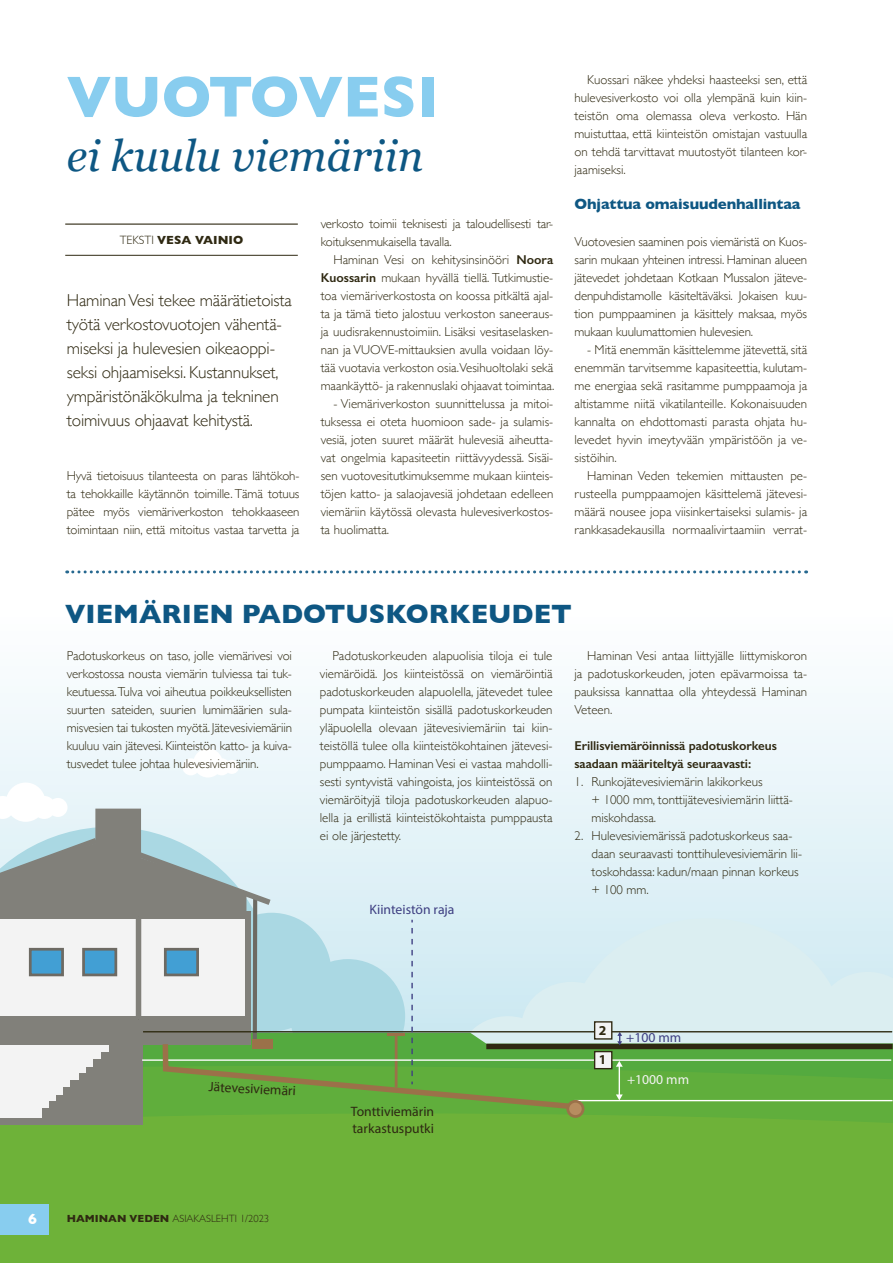
<style>
.page{position:relative;width:896px;height:1263px;background:#fff}
.page>*{position:absolute;margin:0;border:0;box-sizing:border-box;transform-origin:0 0}
.t1{font:700 58.5px "Gill Sans";color:#88cdef}
.t2{font:italic 43.5px "Georgia";color:#0e5783}
.t3{font:700 27px "Gill Sans";color:#0e5783}
.t4{font:300 17.25px/24px "Gill Sans";letter-spacing:-.01em;color:#2f2912}
.t5{font:700 15px "Gill Sans";letter-spacing:-.01em;color:#0e5783}
.t6{font:700 15px "Gill Sans";color:#fff}
.t7{font:13.65px/16.4px "Myriad Pro";color:#2f2912}
.t8{font:13.65px "Myriad Pro";color:#3e3f82}
.t9{font:13.65px "Myriad Pro";color:#f3f3f3}
.t10{font:700 13.65px/29.7px "Myriad Pro";color:#2f2912}
.t11{font:300 12.9px/18px "Gill Sans";color:#2f2912;text-align:justify}
.t12{font:600 12.9px/18px "Gill Sans";letter-spacing:-.01em;color:#2f2912}
.t13{font:700 12px "Gill Sans";color:#2f2912}
.t14{font:300 10.5px "Gill Sans";color:#2f2912}
.s1{font-weight:300}
.s2{font-weight:600}
.s3{font-weight:700}
</style>
<div class="page">
<svg style="left:0;top:693px;width:892px;height:235px"></svg>
<div style="left:0;top:827px;width:405px;height:101px;background:#dff1f7"></div>
<div style="left:459px;top:918px;width:433px;height:113px;background:#dbeef1"></div>
<svg style="left:182px;top:748px;width:57px;height:29px"></svg>
<svg style="left:0;top:782px;width:67px;height:40px"></svg>
<svg style="left:142px;top:1032px;width:750px;height:34px;background:#8ac286"></svg>
<svg style="left:142px;top:1066px;width:750px;height:47px;background:#5fad3e"></svg>
<div style="left:0;top:1113px;width:892px;height:150px;background:#6eb239"></div>
<svg style="left:0;top:1117px;width:42px;height:7px"></svg>
<div style="left:0;top:1036px;width:137px;height:81px;background:#f3f3f3"></div>
<div style="left:110px;top:1043px;width:27px;height:81px;background:#81807a"></div>
<div style="left:123px;top:1035px;width:19px;height:89px;background:#81807a"></div>
<div style="left:101px;top:1051px;width:20px;height:73px;background:#81807a"></div>
<div style="left:93px;top:1059px;width:19px;height:65px;background:#81807a"></div>
<div style="left:86px;top:1066px;width:19px;height:58px;background:#81807a"></div>
<div style="left:79px;top:1073px;width:19px;height:51px;background:#81807a"></div>
<div style="left:71px;top:1080px;width:19px;height:44px;background:#81807a"></div>
<div style="left:64px;top:1087px;width:19px;height:37px;background:#81807a"></div>
<div style="left:56px;top:1095px;width:19px;height:29px;background:#81807a"></div>
<div style="left:49px;top:1101px;width:20px;height:23px;background:#81807a"></div>
<div style="left:42px;top:1108px;width:19px;height:16px;background:#81807a"></div>
<hr style="left:253px;top:895px;width:4px;height:147px;background:#6d6a63">
<div style="left:0;top:911px;width:251px;height:133px;background:#81807a"></div>
<div style="left:0;top:919px;width:245px;height:97px;background:#f3f3f3"></div>
<svg style="left:0;top:832px;width:276px;height:79px;background:#a4b1b1"></svg>
<div style="left:30px;top:949px;width:33px;height:26px;background:#429fd4"></div>
<div style="left:29px;top:948px;width:35px;height:28px;border:3px solid #6d6a63"></div>
<div style="left:84px;top:949px;width:32px;height:26px;background:#429fd4"></div>
<div style="left:82px;top:948px;width:35px;height:28px;border:3px solid #6d6a63"></div>
<div style="left:136px;top:916px;width:5px;height:103px;background:#81807a"></div>
<div style="left:96px;top:809px;width:44px;height:102px;background:#81807a"></div>
<div style="left:95px;top:808px;width:46px;height:104px;border:1px solid #81807a"></div>
<div style="left:486px;top:1043px;width:406px;height:6px;background:#2f2912"></div>
<svg style="left:617px;top:1032px;width:5px;height:13px"></svg>
<hr style="left:142px;top:1059px;width:749px;height:1px;background:#fff">
<hr style="left:143px;top:1031px;width:749px;height:1px;background:#2f2912">
<hr style="left:574px;top:1100px;width:318px;height:1px;background:#fff">
<hr style="left:618px;top:1065px;width:2px;height:30px;background:#fff">
<svg style="left:616px;top:1094px;width:6px;height:6px"></svg>
<svg style="left:616px;top:1061px;width:6px;height:5px"></svg>
<div style="left:594px;top:1022px;width:17px;height:17px;background:#f3f3f3"></div>
<div style="left:594px;top:1021px;width:18px;height:18px;border:1px solid #2f2912"></div>
<div style="left:594px;top:1051px;width:17px;height:17px;background:#f3f3f3"></div>
<div style="left:594px;top:1051px;width:18px;height:18px;border:1px solid #2f2912"></div>
<svg style="left:160px;top:928px;width:414px;height:184px;background:#9bc5a0"></svg>
<div style="left:567px;top:1101px;width:16px;height:15px;background:#b78d60;border-radius:50%"></div>
<div style="left:566px;top:1100px;width:18px;height:18px;border:3px solid #9b7149;border-radius:50%"></div>
<div style="left:0;top:1204px;width:49px;height:30px;background:#88cdef"></div>
<svg style="left:67px;top:570px;width:739px;height:3px"></svg>
<hr style="left:65px;top:223px;width:233px;height:2px;background:#2f2912">
<hr style="left:65px;top:255px;width:233px;height:1px;background:#2f2912">
<h1 class="t1" style="left:67px;top:50px;width:373px">VUOTOVESI</h1>
<h2 class="t2" style="left:67px;top:131px;width:358px">ei kuulu viemäriin</h2>
<p class="t13" style="left:120px;top:230px;width:125px"><span class="s1">TEKSTI</span> VESA VAINIO</p>
<h3 class="t4" style="left:67px;top:288px;width:227px">Haminan Vesi tekee määrätietoista työtä verkostovuotojen vähentä&shy;miseksi ja hulevesien oikeaoppi&shy;seksi ohjaamiseksi. Kustannukset, ympäristönäkökulma ja tekninen toimivuus ohjaavat kehitystä.</h3>
<p class="t11" style="left:67px;top:466px;width:234px">Hyvä tietoisuus tilanteesta on paras lähtökoh&shy;ta tehokkaille käytännön toimille. Tämä totuus pätee myös viemäriverkoston tehokkaaseen toimintaan niin, että mitoitus vastaa tarvetta ja</p>
<p class="t11" style="left:320px;top:214px;width:234px">verkosto toimii teknisesti ja taloudellisesti tar&shy;koituksenmukaisella tavalla.</p>
<p class="t11" style="left:320px;top:250px;width:235px;text-indent:13px">Haminan Vesi on kehitysinsinööri <span class="s2">Noora Kuossarin</span> mukaan hyvällä tiellä. Tutkimustie&shy;toa viemäriverkostosta on koossa pitkältä ajal&shy;ta ja tämä tieto jalostuu verkoston saneeraus&shy;ja uudisrakennustoimiin. Lisäksi vesitaselasken&shy;nan ja VUOVE-mittauksien avulla voidaan löy&shy;tää vuotavia verkoston osia.Vesihuoltolaki sekä maankäyttö- ja rakennuslaki ohjaavat toimintaa.</p>
<p class="t11" style="left:320px;top:394px;width:234px;text-indent:13px">- Viemäriverkoston suunnittelussa ja mitoi&shy;tuksessa ei oteta huomioon sade- ja sulamis&shy;vesiä, joten suuret määrät hulevesiä aiheutta&shy;vat ongelmia kapasiteetin riittävyydessä. Sisäi&shy;sen vuotovesitutkimuksemme mukaan kiinteis&shy;töjen katto- ja salaojavesiä johdetaan edelleen viemäriin käytössä olevasta hulevesiverkostos&shy;ta huolimatta.</p>
<p class="t11" style="left:574px;top:70px;width:234px;text-indent:13px">Kuossari näkee yhdeksi haasteeksi sen, että hulevesiverkosto voi olla ylempänä kuin kiin&shy;teistön oma olemassa oleva verkosto. Hän muistuttaa, että kiinteistön omistajan vastuulla on tehdä tarvittavat muutostyöt tilanteen kor&shy;jaamiseksi.</p>
<p class="t5" style="left:574px;top:192px;width:227px">Ohjattua omaisuudenhallintaa</p>
<p class="t11" style="left:574px;top:232px;width:234px">Vuotovesien saaminen pois viemäristä on Kuos&shy;sarin mukaan yhteinen intressi. Haminan alueen jätevedet johdetaan Kotkaan Mussalon jäteve&shy;denpuhdistamolle käsiteltäväksi. Jokaisen kuu&shy;tion pumppaaminen ja käsittely maksaa, myös mukaan kuulumattomien hulevesien.</p>
<p class="t11" style="left:574px;top:340px;width:234px;text-indent:13px">- Mitä enemmän käsittelemme jätevettä, sitä enemmän tarvitsemme kapasiteettia, kulutam&shy;me energiaa sekä rasitamme pumppaamoja ja altistamme niitä vikatilanteille. Kokonaisuuden kannalta on ehdottomasti parasta ohjata hu&shy;levedet hyvin imeytyvään ympäristöön ja ve&shy;sistöihin.</p>
<p class="t11" style="left:574px;top:466px;width:234px;text-indent:13px">Haminan Veden tekemien mittausten pe&shy;rusteella pumppaamojen käsittelemä jätevesi&shy;määrä nousee jopa viisinkertaiseksi sulamis- ja rankkasadekausilla normaalivirtaamiin verrat-</p>
<h3 class="t3" style="left:65px;top:592px;width:508px">VIEMÄRIEN PADOTUSKORKEUDET</h3>
<p class="t11" style="left:67px;top:646px;width:227px">Padotuskorkeus on taso, jolle viemärivesi voi verkostossa nousta viemärin tulviessa tai tuk&shy;keutuessa. Tulva voi aiheutua poikkeuksellisten suurten sateiden, suurien lumimäärien sula&shy;misvesien tai tukosten myötä. Jätevesiviemäriin kuuluu vain jätevesi. Kiinteistön katto- ja kuiva&shy;tusvedet tulee johtaa hulevesiviemäriin.</p>
<p class="t11" style="left:574px;top:646px;width:234px;text-indent:13px">Haminan Vesi antaa liittyjälle liittymiskoron ja padotuskorkeuden, joten epävarmoissa ta&shy;pauksissa kannattaa olla yhteydessä Haminan Veteen.</p>
<p class="t11" style="left:320px;top:646px;width:234px;text-indent:13px">Padotuskorkeuden alapuolisia tiloja ei tule viemäröidä. Jos kiinteistössä on viemäröintiä padotuskorkeuden alapuolella, jätevedet tulee pumpata kiinteistön sisällä padotuskorkeuden yläpuolella olevaan jätevesiviemäriin tai kiin&shy;teistöllä tulee olla kiinteistökohtainen jätevesi&shy;pumppaamo. Haminan Vesi ei vastaa mahdolli&shy;sesti syntyvistä vahingoista, jos kiinteistössä on viemäröityjä tiloja padotuskorkeuden alapuo&shy;lella ja erillistä kiinteistökohtaista pumppausta ei ole järjestetty.</p>
<p class="t12" style="left:574px;top:736px;width:204px">Erillisviemäröinnissä padotuskorkeus saadaan määriteltyä seuraavasti:</p>
<p class="t11" style="left:591px;top:772px;width:203px;text-align:left;text-indent:-17px">1. Runkojätevesiviemärin lakikorkeus<br>+ 1000 mm, tonttijätevesiviemärin liittä&shy;miskohdassa.</p>
<p class="t11" style="left:591px;top:826px;width:212px;text-align:left;text-indent:-17px">2. Hulevesiviemärissä padotuskorkeus saa&shy;daan seuraavasti tonttihulevesiviemärin lii&shy;toskohdassa: kadun/maan pinnan korkeus + 100 mm.</p>
<p class="t8" style="left:369px;top:901px;width:86px">Kiinteistön raja</p>
<p class="t7" style="left:209px;top:1078px;width:89px;rotate:3deg">Jätevesiviemäri</p>
<p class="t6" style="left:28px;top:1206px;width:10px">6</p>
<p class="t14" style="left:67px;top:1210px;width:204px"><span class="s3">HAMINAN VEDEN</span> ASIAKASLEHTI 1/2023</p>
<p class="t7" style="left:351px;top:1103px;width:85px">Tonttiviemärin tarkastusputki</p>
<p class="t10" style="left:599px;top:1014px;width:9px">2<br>1</p>
<p class="t8" style="left:626px;top:1029px;width:57px">+100 mm</p>
<p class="t9" style="left:627px;top:1071px;width:64px">+1000 mm</p>
</div>
